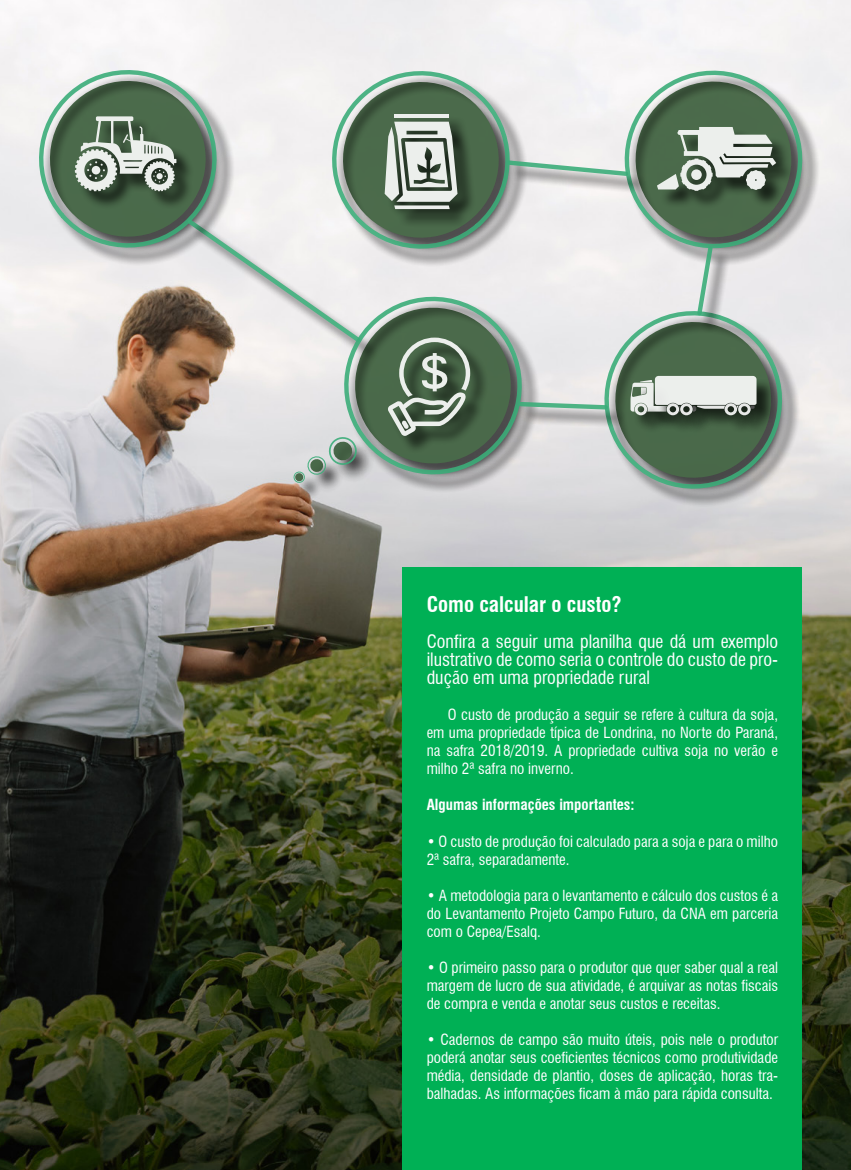
<style>
.page{position:relative;width:851px;height:1170px;background:#fff}
.page>*{position:absolute;margin:0;border:0;box-sizing:border-box;transform-origin:0 0}
.t1{font:700 condensed 21px "Swiss 721 BT";color:#fff}
.t2{font:condensed 18px/18px "Swiss 721 BT";color:#fff;text-align:justify}
.t3{font:condensed 15px/18px "Swiss 721 BT";color:#fff;text-align:justify}
.t4{font:700 condensed 15px "Swiss 721 BT";color:#fff}
</style>
<div class="page">
<img style="left:0;top:0;width:850px;height:1169px">
<div style="left:626px;top:73px;width:195px;height:194px;background:#eeedee"></div>
<div style="left:606px;top:313px;width:194px;height:194px;background:#000;opacity:.75"></div>
<div style="left:296px;top:474px;width:27px;height:27px;background:#000;opacity:.75"></div>
<svg style="left:31px;top:62px;width:785px;height:434px"></svg>
<div style="left:402px;top:567px;width:400px;height:602px;background:#00b055"></div>
<h1 class="t1" style="left:426px;top:592px;width:197px">Como calcular o custo?</h1>
<p class="t2" style="left:426px;top:632px;width:353px">Confira a seguir uma planilha que dá um exemplo ilustrativo de como seria o controle do custo de pro&shy;dução em uma propriedade rural</p>
<p class="t3" style="left:426px;top:706px;width:353px;text-indent:21px">O custo de produção a seguir se refere à cultura da soja, em uma propriedade típica de Londrina, no Norte do Paraná, na safra 2018/2019. A propriedade cultiva soja no verão e milho 2ª safra no inverno.</p>
<p class="t4" style="left:426px;top:796px;width:209px">Algumas informações importantes:</p>
<p class="t3" style="left:426px;top:832px;width:353px">• O custo de produção foi calculado para a soja e para o milho<br>2ª safra, separadamente.</p>
<p class="t3" style="left:426px;top:886px;width:353px">• A metodologia para o levantamento e cálculo dos custos é a do Levantamento Projeto Campo Futuro, da CNA em parceria com o Cepea/Esalq.</p>
<p class="t3" style="left:426px;top:958px;width:353px">• O primeiro passo para o produtor que quer saber qual a real margem de lucro de sua atividade, é arquivar as notas fiscais de compra e venda e anotar seus custos e receitas.</p>
<p class="t3" style="left:426px;top:1030px;width:353px">• Cadernos de campo são muito úteis, pois nele o produtor poderá anotar seus coeficientes técnicos como produtividade média, densidade de plantio, doses de aplicação, horas tra&shy;balhadas. As informações ficam à mão para rápida consulta.</p>
</div>
